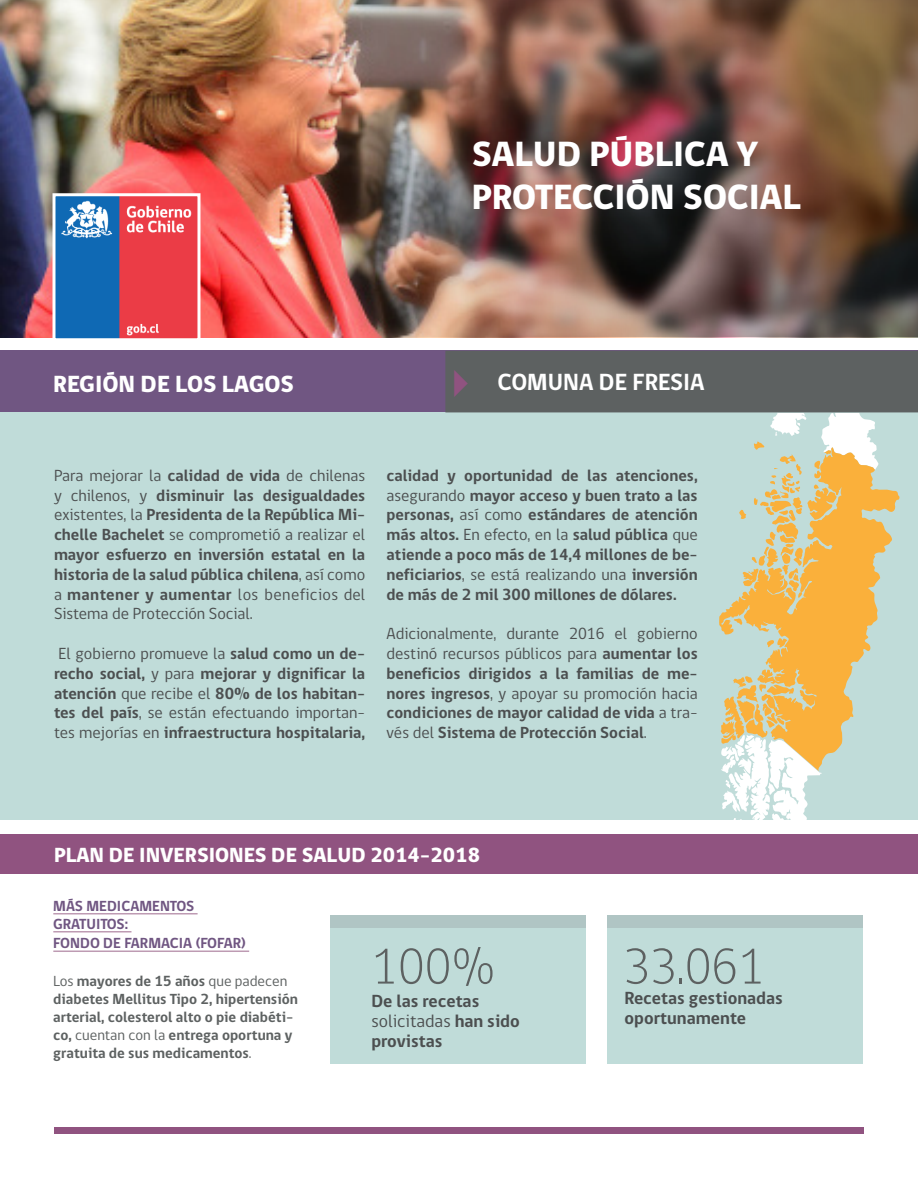
<style>
.page{position:relative;width:918px;height:1188px;background:#fff}
.page>*{position:absolute;margin:0;border:0;box-sizing:border-box;transform-origin:0 0}
.t1{font:300 51.3px "gob CL";color:#5d6161}
.t2{font:800 36px/43.2px "gob CL";color:#fff}
.t3{font:800 24px "gob CL";color:#fff}
.t4{font:700 24px "gob CL";color:#fff}
.t5{font:800 21px "gob CL";color:#fff}
.t6{font:700 18px/20px "gob CL";color:#4c4f50}
.t7{font:700 16.5px/19.8px "gob CL";color:#4c4f50;text-align:justify}
.t8{font:700 15px/18px "gob CL";color:#5d6161}
.t9{font:700 15px/18px "gob CL";color:#705682}
.s1{font-weight:400}
</style>
<div class="page">
<img style="left:1px;top:0;width:917px;height:338px">
<div style="left:0;top:409px;width:918px;height:411px;background:#c0dcd9"></div>
<img style="left:56px;top:197px;width:140px;height:140px">
<div style="left:52px;top:193px;width:148px;height:148px;border:3px solid #fff"></div>
<div style="left:0;top:351px;width:918px;height:61px;background:#705682"></div>
<div style="left:0;top:835px;width:918px;height:39px;background:#905380"></div>
<hr style="left:53px;top:913px;width:145px;height:2px;background:#be9bb3">
<hr style="left:53px;top:931px;width:78px;height:2px;background:#be9bb3">
<hr style="left:53px;top:951px;width:196px;height:1px;background:#be9bb3">
<div style="left:330px;top:915px;width:256px;height:149px;background:#c0dcd9"></div>
<div style="left:330px;top:915px;width:256px;height:13px;background:#b0c5c4"></div>
<div style="left:608px;top:915px;width:255px;height:149px;background:#c0dcd9"></div>
<div style="left:608px;top:915px;width:255px;height:13px;background:#b0c5c4"></div>
<div style="left:54px;top:1128px;width:810px;height:6px;background:#905380"></div>
<img style="left:375px;top:0;width:543px;height:337px">
<svg style="left:722px;top:771px;width:100px;height:49px"></svg>
<svg style="left:719px;top:470px;width:180px;height:301px"></svg>
<svg style="left:445px;top:351px;width:473px;height:119px"></svg>
<h2 class="t2" style="left:472px;top:133px;width:331px">SALUD PÚBLICA Y<br>PROTECCIÓN SOCIAL</h2>
<p class="t3" style="left:53px;top:367px;width:242px">REGIÓN DE LOS LAGOS</p>
<p class="t4" style="left:497px;top:366px;width:209px">COMUNA DE FRESIA</p>
<p class="t7" style="left:54px;top:466px;width:313px"><span class="s1">Para mejorar la</span> calidad de vida <span class="s1">de chilenas y chilenos, y</span> disminuir las desigualdades <span class="s1">existentes, la</span> Presidenta de la República Mi&shy;chelle Bachelet <span class="s1">se comprometió a realizar el </span>mayor esfuerzo en inversión estatal en la historia de la salud pública chilena<span class="s1">, así como a</span> mantener y aumentar <span class="s1">los beneficios del Sistema de Protección Social.</span></p>
<p class="t7" style="left:54px;top:644px;width:313px"><span class="s1">El gobierno promueve la</span> salud como un de&shy;recho social, <span class="s1">y para</span> mejorar y dignificar la atención <span class="s1">que recibe el</span> 80% de los habitan&shy;tes del país<span class="s1">, se están efectuando importan&shy;tes mejorías en</span> infraestructura hospitalaria,</p>
<p class="t7" style="left:387px;top:466px;width:313px">calidad y oportunidad de las atenciones, <span class="s1">asegurando</span> mayor acceso y buen trato a las personas, <span class="s1">así como</span> estándares de atención más altos. <span class="s1">En efecto, en la</span> salud pública <span class="s1">que </span>atiende a poco más de 14,4 millones de be&shy;neficiarios<span class="s1">, se está realizando una</span> inversión de más de 2 mil 300 millones de dólares.</p>
<p class="t7" style="left:387px;top:624px;width:313px"><span class="s1">Adicionalmente, durante 2016 el gobierno destinó recursos públicos para</span> aumentar los beneficios dirigidos a la familias de me&shy;nores ingresos<span class="s1">, y apoyar su promoción hacia </span>condiciones de mayor calidad de vida <span class="s1">a tra&shy;vés del</span> Sistema de Protección Social<span class="s1">.</span></p>
<p class="t5" style="left:54px;top:840px;width:428px">PLAN DE INVERSIONES DE SALUD 2014-2018</p>
<p class="t9" style="left:53px;top:897px;width:142px">MÁS MEDICAMENTOS<br>GRATUITOS:</p>
<p class="t9" style="left:53px;top:935px;width:194px">FONDO DE FARMACIA (FOFAR)</p>
<p class="t8" style="left:53px;top:972px;width:246px"><span class="s1">Los</span> mayores de 15 años <span class="s1">que padecen </span>diabetes Mellitus Tipo 2, hipertensión arterial, colesterol alto o pie diabéti&shy;co, <span class="s1">cuentan con la</span> entrega oportuna y gratuita de sus medicamentos<span class="s1">.</span></p>
<p class="t1" style="left:371px;top:931px;width:126px">100%</p>
<p class="t1" style="left:623px;top:931px;width:143px">33.061</p>
<p class="t6" style="left:625px;top:988px;width:160px">Recetas gestionadas oportunamente</p>
<p class="t6" style="left:371px;top:992px;width:150px">De las recetas <span class="s1">solicitadas</span> han sido provistas</p>
</div>
